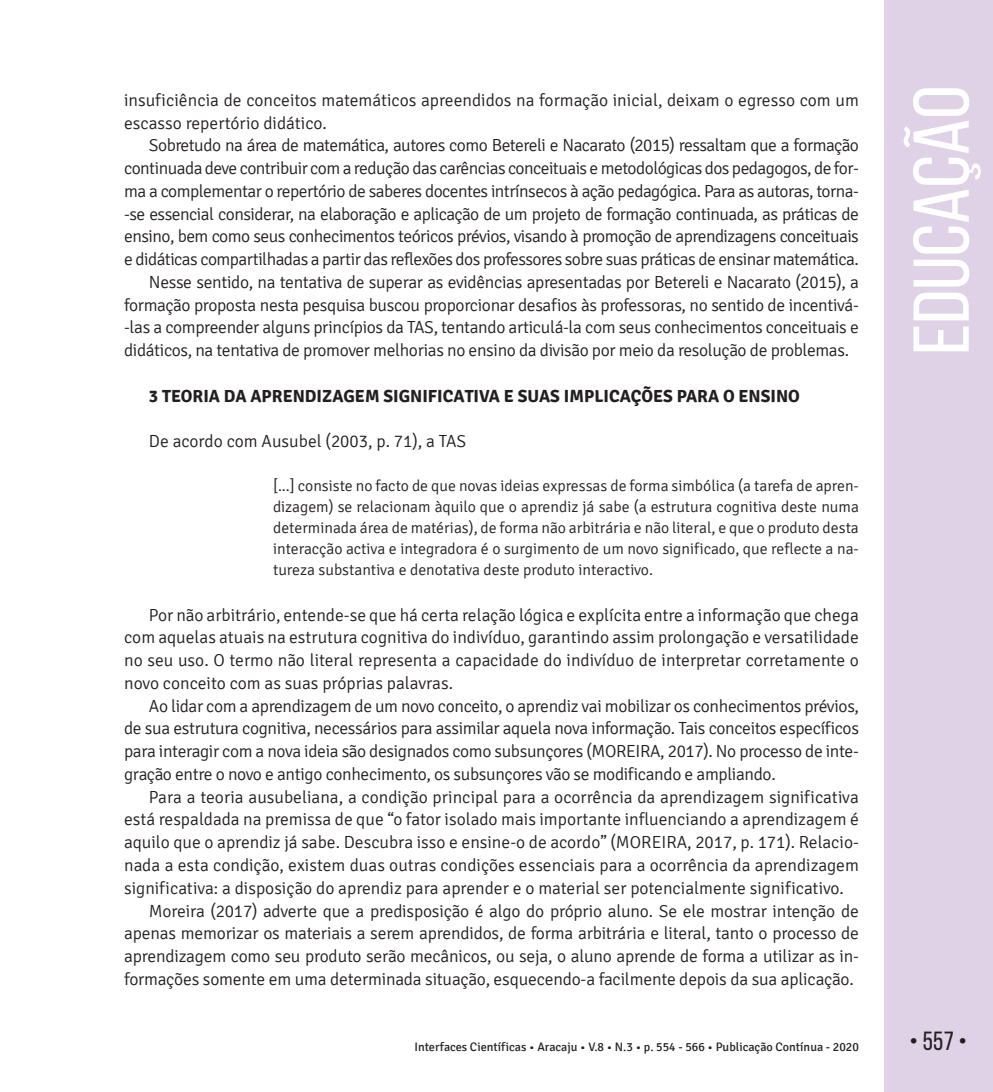
<style>
.page{position:relative;width:993px;height:1092px;background:#fff}
.page>*{position:absolute;margin:0;border:0;box-sizing:border-box;transform-origin:0 0}
.t1{font:78.75px "Bebas Neue";color:#fff;scale:1.09 1}
.t2{font:26.25px "Bebas Neue";color:#231f20}
.TEXTO{font:300 17.5px/22.8px "Signika";letter-spacing:-.01em;color:#231f20;text-align:justify}
.TEXTO-2{font:700 17.5px "Signika";color:#231f20}
.CITAÇÃO{font:300 15.75px/21px "Signika";color:#231f20;text-align:justify}
.t3{font:12.25px "Signika";color:#231f20}
</style>
<div class="page">
<div style="left:883px;top:0;width:109px;height:1091px;background:#e0d2e6"></div>
<p class="TEXTO" style="left:124px;top:89px;width:736px">insuficiência de conceitos matemáticos apreendidos na formação inicial, deixam o egresso com um escasso repertório didático.</p>
<p class="TEXTO" style="left:124px;top:134px;width:736px;text-indent:25px">Sobretudo na área de matemática, autores como Betereli e Nacarato (2015) ressaltam que a formação continuada deve contribuir com a redução das carências conceituais e metodológicas dos pedagogos, de for&shy;ma a complementar o repertório de saberes docentes intrínsecos à ação pedagógica. Para as autoras, torna--se essencial considerar, na elaboração e aplicação de um projeto de formação continuada, as práticas de ensino, bem como seus conhecimentos teóricos prévios, visando à promoção de aprendizagens conceituais e didáticas compartilhadas a partir das reflexões dos professores sobre suas práticas de ensinar matemática.</p>
<p class="TEXTO" style="left:124px;top:271px;width:736px;text-indent:25px">Nesse sentido, na tentativa de superar as evidências apresentadas por Betereli e Nacarato (2015), a formação proposta nesta pesquisa buscou proporcionar desafios às professoras, no sentido de incentivá--las a compreender alguns princípios da TAS, tentando articulá-la com seus conhecimentos conceituais e didáticos, na tentativa de promover melhorias no ensino da divisão por meio da resolução de problemas.</p>
<p class="TEXTO-2" style="left:149px;top:385px;width:652px">3 TEORIA DA APRENDIZAGEM SIGNIFICATIVA E SUAS IMPLICAÇÕES PARA O ENSINO</p>
<p class="TEXTO" style="left:149px;top:430px;width:319px">De acordo com Ausubel (2003, p. 71), a TAS</p>
<p class="CITAÇÃO" style="left:273px;top:475px;width:587px">[...] consiste no facto de que novas ideias expressas de forma simbólica (a tarefa de apren&shy;dizagem) se relacionam àquilo que o aprendiz já sabe (a estrutura cognitiva deste numa determinada área de matérias), de forma não arbitrária e não literal, e que o produto desta interacção activa e integradora é o surgimento de um novo significado, que reflecte a na&shy;tureza substantiva e denotativa deste produto interactivo.</p>
<p class="TEXTO" style="left:124px;top:603px;width:736px;text-indent:25px">Por não arbitrário, entende-se que há certa relação lógica e explícita entre a informação que chega com aquelas atuais na estrutura cognitiva do indivíduo, garantindo assim prolongação e versatilidade no seu uso. O termo não literal representa a capacidade do indivíduo de interpretar corretamente o novo conceito com as suas próprias palavras.</p>
<p class="TEXTO" style="left:124px;top:694px;width:736px;text-indent:25px">Ao lidar com a aprendizagem de um novo conceito, o aprendiz vai mobilizar os conhecimentos prévios, de sua estrutura cognitiva, necessários para assimilar aquela nova informação. Tais conceitos específicos para interagir com a nova ideia são designados como subsunçores (MOREIRA, 2017). No processo de inte&shy;gração entre o novo e antigo conhecimento, os subsunçores vão se modificando e ampliando.</p>
<p class="TEXTO" style="left:124px;top:785px;width:736px;text-indent:25px">Para a teoria ausubeliana, a condição principal para a ocorrência da aprendizagem significativa está respaldada na premissa de que “o fator isolado mais importante influenciando a aprendizagem é aquilo que o aprendiz já sabe. Descubra isso e ensine-o de acordo” (MOREIRA, 2017, p. 171). Relacio&shy;nada a esta condição, existem duas outras condições essenciais para a ocorrência da aprendizagem significativa: a disposição do aprendiz para aprender e o material ser potencialmente significativo.</p>
<p class="TEXTO" style="left:124px;top:899px;width:736px;text-indent:25px">Moreira (2017) adverte que a predisposição é algo do próprio aluno. Se ele mostrar intenção de apenas memorizar os materiais a serem aprendidos, de forma arbitrária e literal, tanto o processo de aprendizagem como seu produto serão mecânicos, ou seja, o aluno aprende de forma a utilizar as in&shy;formações somente em uma determinada situação, esquecendo-a facilmente depois da sua aplicação.</p>
<h1 class="t1" style="left:898px;top:355px;width:248px;rotate:-90deg">EDUCAÇÃO</h1>
<p class="t3" style="left:414px;top:1040px;width:446px">Interfaces Científicas • Aracaju • V.8 • N.3 • p. 554 - 566 • Publicação Contínua - 2020</p>
<h2 class="t2" style="left:909px;top:1026px;width:59px">• 557 •</h2>
</div>
